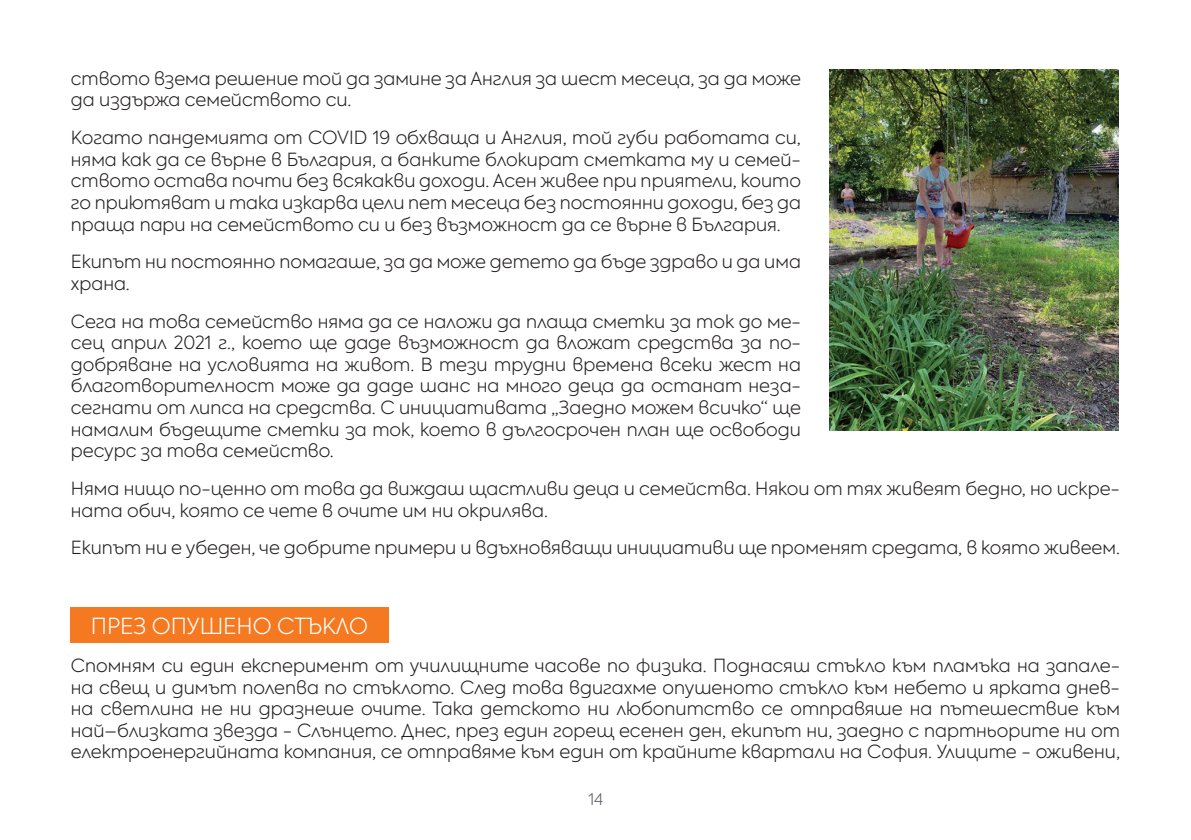
<style>
.page{position:relative;width:1191px;height:840px;background:#fff}
.page>*{position:absolute;margin:0;border:0;box-sizing:border-box;transform-origin:0 0}
.t1{font:300 22px "Axiforma";color:#fff}
.t2{font:300 18px/21.6px "Axiforma";color:#231f20}
.t3{font:300 16px "Axiforma";color:#5c6167}
</style>
<div class="page">
<div style="left:70px;top:607px;width:318px;height:35px;background:#f47921"></div>
<img style="left:829px;top:70px;width:289px;height:360px">
<p class="t2" style="left:71px;top:67px;width:731px">ството взема решение той да замине за Англия за шест месеца, за да може да издържа семейството си.</p>
<p class="t2" style="left:71px;top:127px;width:731px;text-align:justify">Когато пандемията от COVID 19 обхваща и Англия, той губи работата си, няма как да се върне в България, а банките блокират сметката му и семей&shy;ството остава почти без всякакви доходи. Асен живее при приятели, които го приютяват и така изкарва цели пет месеца без постоянни доходи, без да праща пари на семейството си и без възможност да се върне в България.</p>
<p class="t2" style="left:71px;top:251px;width:731px">Екипът ни постоянно помагаше, за да може детето да бъде здраво и да има храна.</p>
<p class="t2" style="left:71px;top:310px;width:731px;text-align:justify">Сега на това семейство няма да се наложи да плаща сметки за ток до ме&shy;сец април 2021 г., което ще даде възможност да вложат средства за по&shy;добряване на условията на живот. В тези трудни времена всеки жест на благотворителност може да даде шанс на много деца да останат неза&shy;сегнати от липса на средства. С инициативата „Заедно можем всичко“ ще намалим бъдещите сметки за ток, което в дългосрочен план ще освободи ресурс за това семейство.</p>
<p class="t2" style="left:71px;top:477px;width:1050px">Няма нищо по-ценно от това да виждаш щастливи деца и семейства. Някои от тях живеят бедно, но искре&shy;ната обич, която се чете в очите им ни окрилява.</p>
<p class="t2" style="left:71px;top:536px;width:1050px">Екипът ни е убеден, че добрите примери и вдъхновяващи инициативи ще променят средата, в която живеем.</p>
<p class="t1" style="left:91px;top:611px;width:279px">ПРЕЗ ОПУШЕНО СТЪКЛО</p>
<p class="t2" style="left:71px;top:654px;width:1050px;text-align:justify">Спомням си един експеримент от училищните часове по физика. Поднасяш стъкло към пламъка на запале&shy;на свещ и димът полепва по стъклото. След това вдигахме опушеното стъкло към небето и ярката днев&shy;на светлина не ни дразнеше очите. Така детското ни любопитство се отправяше на пътешествие към най–близката звезда - Слънцето. Днес, през един горещ есенен ден, екипът ни, заедно с партньорите ни от електроенергийната компания, се отправяме към един от крайните квартали на София. Улиците - оживени,</p>
<p class="t3" style="left:588px;top:788px;width:16px">14</p>
</div>
